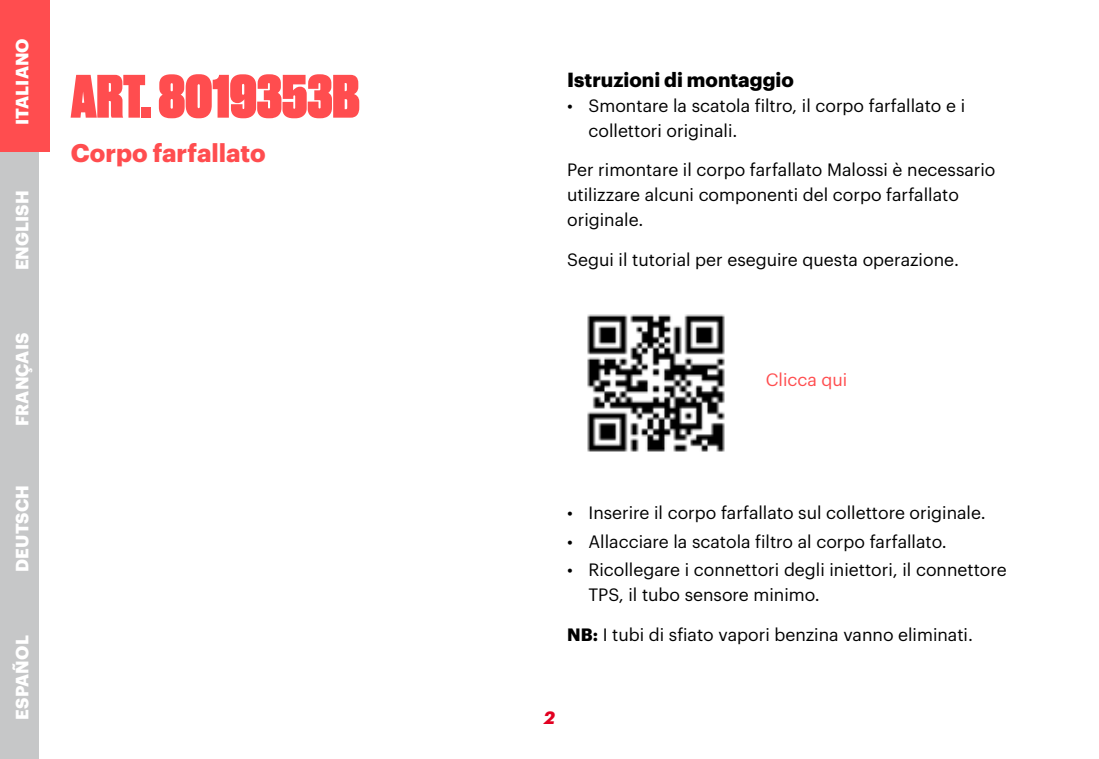
<style>
.page{position:relative;width:1099px;height:759px;background:#fff}
.page>*{position:absolute;margin:0;border:0;box-sizing:border-box;transform-origin:0 0}
.t1{font:57.5px "Druk Super";color:#ff4d4f}
.t2{font:700 25px "Graphik";color:#ff4d4f}
.t3{font:700 20px "Graphik";color:#000}
.t4{font:17.5px/25px "Graphik";color:#000}
.t5{font:700 17.5px "Graphik";letter-spacing:.005em;color:#fff}
.t6{font:17.5px "Graphik";color:#ff4d4f}
.t7{font:italic 700 17.5px "Graphik";color:#e20021}
.s1{font-weight:700}
</style>
<div class="page">
<div style="left:0;top:0;width:50px;height:152px;background:#ff4d4f"></div>
<div style="left:0;top:152px;width:39px;height:151px;background:#c6c7c8"></div>
<div style="left:0;top:303px;width:39px;height:152px;background:#c6c7c8"></div>
<div style="left:0;top:455px;width:39px;height:152px;background:#c6c7c8"></div>
<div style="left:0;top:607px;width:39px;height:151px;background:#c6c7c8"></div>
<img style="left:587px;top:314px;width:138px;height:138px">
<p class="t5" style="left:9px;top:125px;width:88px;rotate:-90deg">ITALIANO</p>
<p class="t5" style="left:9px;top:270px;width:81px;rotate:-90deg">ENGLISH</p>
<p class="t5" style="left:9px;top:426px;width:95px;rotate:-90deg">FRANÇAIS</p>
<p class="t5" style="left:9px;top:571px;width:88px;rotate:-90deg">DEUTSCH</p>
<p class="t5" style="left:9px;top:719px;width:86px;rotate:-90deg">ESPAÑOL</p>
<h1 class="t1" style="left:71px;top:56px;width:290px">ART. 8019353B</h1>
<h2 class="t2" style="left:71px;top:133px;width:196px">Corpo farfallato</h2>
<p class="t3" style="left:567px;top:64px;width:228px">Istruzioni di montaggio</p>
<p class="t4" style="left:588px;top:92px;width:378px;text-indent:-21px">• Smontare la scatola filtro, il corpo farfallato e i collettori originali.</p>
<p class="t4" style="left:567px;top:156px;width:430px">Per rimontare il corpo farfallato Malossi è necessario utilizzare alcuni componenti del corpo farfallato originale.</p>
<p class="t4" style="left:567px;top:245px;width:393px">Segui il tutorial per eseguire questa operazione.</p>
<p class="t6" style="left:765px;top:366px;width:83px">Clicca qui</p>
<p class="t4" style="left:567px;top:498px;width:420px">• Inserire il corpo farfallato sul collettore originale.</p>
<p class="t4" style="left:567px;top:527px;width:381px">• Allacciare la scatola filtro al corpo farfallato.</p>
<p class="t4" style="left:588px;top:556px;width:420px;text-indent:-21px">• Ricollegare i connettori degli iniettori, il connettore<br>TPS, il tubo sensore minimo.</p>
<p class="t4" style="left:567px;top:620px;width:407px"><span class="s1">NB:</span> I tubi di sfiato vapori benzina vanno eliminati.</p>
<p class="t7" style="left:544px;top:703px;width:12px">2</p>
</div>
